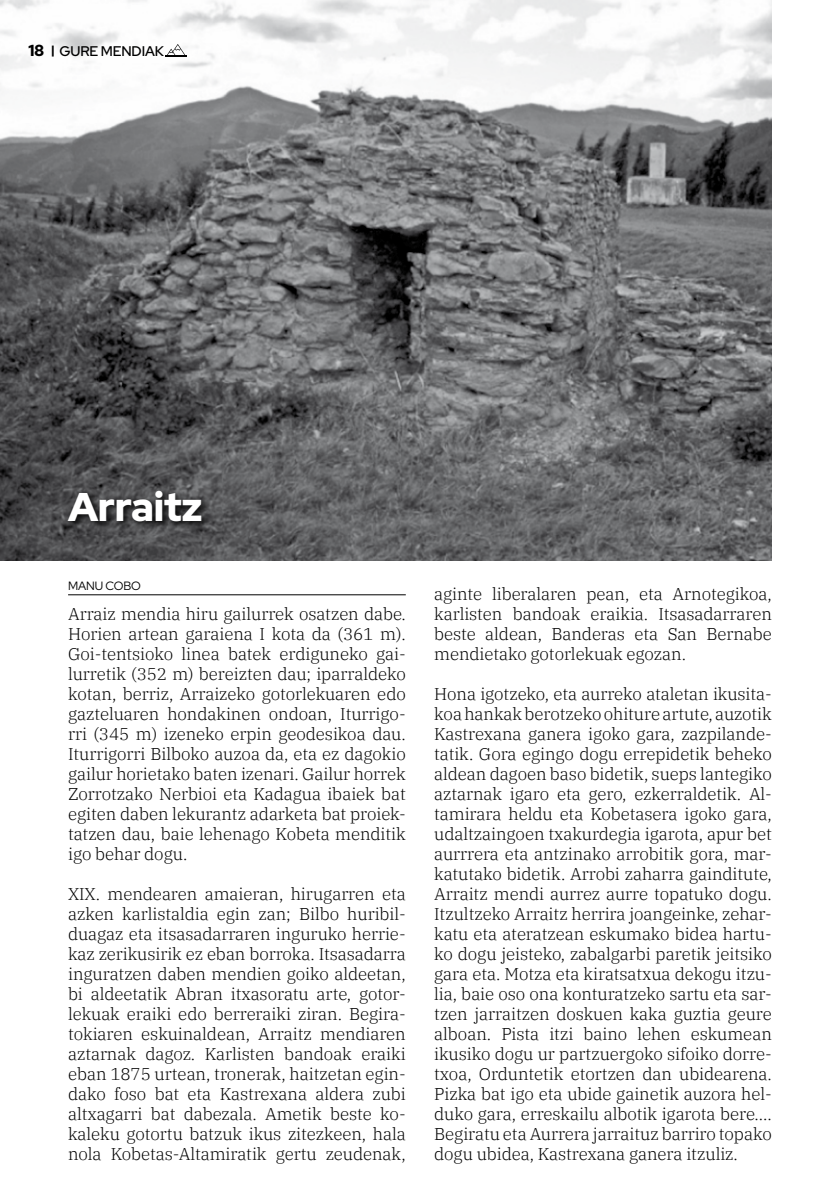
<style>
.page{position:relative;width:840px;height:1191px;background:#fff}
.page>*{position:absolute;margin:0;border:0;box-sizing:border-box;transform-origin:0 0}
.t1{font:900 40px "Red Hat Display";letter-spacing:-.01em;color:#fff}
.t2{font:300 17px/20px "IBM Plex Serif";letter-spacing:-.005em;color:#000;text-align:justify}
.t3{font:600 14px "Red Hat Display";letter-spacing:-.01em;color:#000}
.t4{font:12px "Red Hat Display";color:#000}
.s1{font-weight:900;font-size:16px}
</style>
<div class="page">
<img style="left:0;top:0;width:771px;height:560px">
<hr style="left:68px;top:594px;width:337px;height:1px;background:#000">
<div style="left:65px;top:487px;width:145px;height:43px;background:#000;opacity:.75"></div>
<svg style="left:165px;top:44px;width:21px;height:13px"></svg>
<p class="t3" style="left:28px;top:42px;width:137px"><span class="s1">18</span> <sup>|</sup> GURE MENDIAK</p>
<h1 class="t1" style="left:68px;top:481px;width:136px">Arraitz</h1>
<p class="t4" style="left:68px;top:578px;width:20px">MANU</p>
<p class="t4" style="left:105px;top:578px;width:18px">COBO</p>
<p class="t2" style="left:68px;top:603px;width:339px">Arraiz mendia hiru gailurrek osatzen dabe.<br>Horien artean garaiena I kota da (361 m).<br>Goi-tentsioko linea batek erdiguneko gai&shy;lurretik (352 m) bereizten dau; iparraldeko kotan, berriz, Arraizeko gotorlekuaren edo gazteluaren hondakinen ondoan, Iturrigo&shy;rri (345 m) izeneko erpin geodesikoa dau.<br>Iturrigorri Bilboko auzoa da, eta ez dagokio gailur horietako baten izenari. Gailur horrek Zorrotzako Nerbioi eta Kadagua ibaiek bat egiten daben lekurantz adarketa bat proiek&shy;tatzen dau, baie lehenago Kobeta menditik igo behar dogu.</p>
<p class="t2" style="left:68px;top:882px;width:339px">XIX. mendearen amaieran, hirugarren eta azken karlistaldia egin zan; Bilbo huribil&shy;duagaz eta itsasadarraren inguruko herrie&shy;kaz zerikusirik ez eban borroka. Itsasadarra inguratzen daben mendien goiko aldeetan, bi aldeetatik Abran itxasoratu arte, gotor&shy;lekuak eraiki edo berreraiki ziran. Begira&shy;tokiaren eskuinaldean, Arraitz mendiaren aztarnak dagoz. Karlisten bandoak eraiki eban 1875 urtean, tronerak, haitzetan egin&shy;dako foso bat eta Kastrexana aldera zubi altxagarri bat dabezala. Ametik beste ko&shy;kaleku gotortu batzuk ikus zitezkeen, hala nola Kobetas-Altamiratik gertu zeudenak,</p>
<p class="t2" style="left:434px;top:582px;width:339px">aginte liberalaren pean, eta Arnotegikoa, karlisten bandoak eraikia. Itsasadarraren beste aldean, Banderas eta San Bernabe mendietako gotorlekuak egozan.</p>
<p class="t2" style="left:434px;top:682px;width:339px">Hona igotzeko, eta aurreko ataletan ikusita&shy;koa hankak berotzeko ohiture artute, auzotik Kastrexana ganera igoko gara, zazpilande&shy;tatik. Gora egingo dogu errepidetik beheko aldean dagoen baso bidetik, sueps lantegiko aztarnak igaro eta gero, ezkerraldetik. Al&shy;tamirara heldu eta Kobetasera igoko gara, udaltzaingoen txakurdegia igarota, apur bet aurrrera eta antzinako arrobitik gora, mar&shy;katutako bidetik. Arrobi zaharra gainditute, Arraitz mendi aurrez aurre topatuko dogu.<br>Itzultzeko Arraitz herrira joangeinke, zehar&shy;katu eta ateratzean eskumako bidea hartu&shy;ko dogu jeisteko, zabalgarbi paretik jeitsiko gara eta. Motza eta kiratsatxua dekogu itzu&shy;lia, baie oso ona konturatzeko sartu eta sar&shy;tzen jarraitzen doskuen kaka guztia geure alboan. Pista itzi baino lehen eskumean ikusiko dogu ur partzuergoko sifoiko dorre&shy;txoa, Orduntetik etortzen dan ubidearena.<br>Pizka bat igo eta ubide gainetik auzora hel&shy;duko gara, erreskailu albotik igarota bere….<br>Begiratu eta Aurrera jarraituz barriro topako dogu ubidea, Kastrexana ganera itzuliz.</p>
</div>
